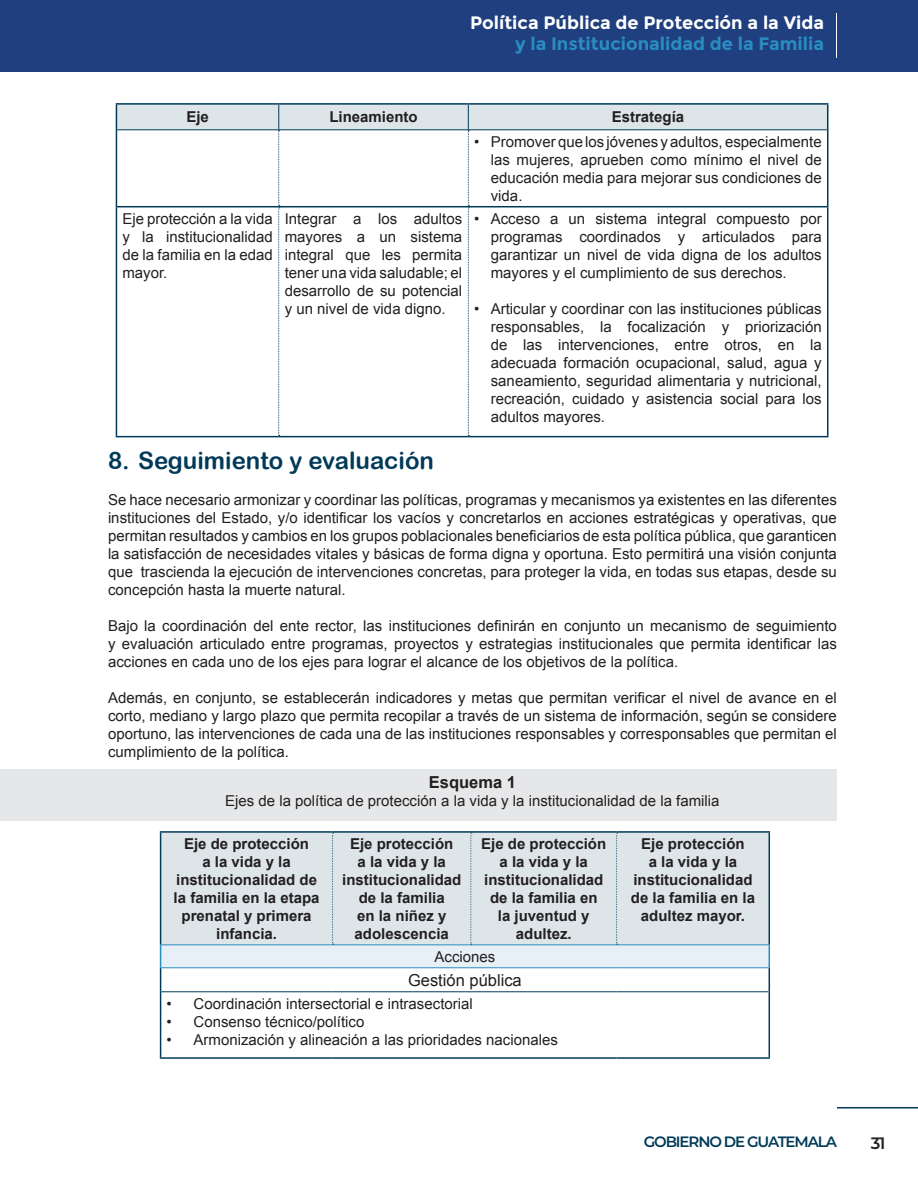
<style>
.page{position:relative;width:918px;height:1188px;background:#fff}
.page>*{position:absolute;margin:0;border:0;box-sizing:border-box;transform-origin:0 0}
.t1{font:24px "Arial Rounded MT Bold";color:#013a59}
.t2{font:700 18px "Montserrat";color:#fff}
.t3{font:700 18px "Montserrat";color:#298dc1}
.t4{font:16.5px "Arial";color:#231f20}
.t5{font:700 16.5px "Arial";color:#231f20}
.t6{font:600 16.5px "Montserrat";color:#231f20}
.t7{font:15px/18px "Arial";color:#231f20;text-align:justify}
.t8{font:700 15px/18px "Arial";color:#231f20;text-align:center}
.t9{font:600 15px "Montserrat";letter-spacing:-.075em;color:#013a59}
</style>
<div class="page">
<hr style="left:837px;top:1107px;width:81px;height:1px;background:#013a59">
<div style="left:0;top:0;width:918px;height:72px;background:#203f7e"></div>
<hr style="left:836px;top:13px;width:1px;height:45px;background:#fff">
<hr style="left:116px;top:103px;width:163px;height:2px;background:#013a59">
<hr style="left:279px;top:103px;width:189px;height:2px;background:#013a59">
<hr style="left:468px;top:103px;width:360px;height:2px;background:#013a59">
<hr style="left:116px;top:436px;width:163px;height:1px;background:#013a59">
<hr style="left:279px;top:436px;width:189px;height:1px;background:#013a59">
<svg style="left:116px;top:104px;width:712px;height:332px"></svg>
<hr style="left:468px;top:206px;width:360px;height:1px;background:#013a59">
<hr style="left:827px;top:207px;width:1px;height:229px;background:#013a59">
<hr style="left:468px;top:436px;width:360px;height:1px;background:#013a59">
<div style="left:0;top:769px;width:837px;height:52px;background:#e6e7e9"></div>
<div style="left:161px;top:833px;width:608px;height:111px;background:#dde5e8"></div>
<div style="left:161px;top:945px;width:608px;height:23px;background:#e8f0f7"></div>
<svg style="left:161px;top:968px;width:608px;height:89px"></svg>
<hr style="left:160px;top:944px;width:173px;height:1px;background:#288ec0">
<hr style="left:333px;top:944px;width:138px;height:1px;background:#288ec0">
<hr style="left:471px;top:944px;width:146px;height:1px;background:#288ec0">
<hr style="left:617px;top:944px;width:153px;height:1px;background:#288ec0">
<hr style="left:160px;top:967px;width:173px;height:1px;background:#288ec0">
<hr style="left:333px;top:967px;width:138px;height:1px;background:#288ec0">
<hr style="left:471px;top:967px;width:146px;height:1px;background:#288ec0">
<hr style="left:617px;top:967px;width:153px;height:1px;background:#288ec0">
<hr style="left:160px;top:833px;width:1px;height:111px;background:#013a59">
<hr style="left:160px;top:831px;width:173px;height:2px;background:#013a59">
<svg style="left:332px;top:833px;width:2px;height:112px"></svg>
<hr style="left:333px;top:831px;width:138px;height:2px;background:#013a59">
<hr style="left:471px;top:831px;width:146px;height:2px;background:#013a59">
<svg style="left:471px;top:833px;width:1px;height:112px"></svg>
<svg style="left:616px;top:833px;width:2px;height:112px"></svg>
<hr style="left:617px;top:831px;width:153px;height:2px;background:#013a59">
<hr style="left:769px;top:833px;width:1px;height:111px;background:#013a59">
<svg style="left:160px;top:945px;width:1px;height:47px"></svg>
<svg style="left:769px;top:945px;width:1px;height:47px"></svg>
<hr style="left:160px;top:992px;width:1px;height:65px;background:#013a59">
<hr style="left:161px;top:991px;width:172px;height:1px;background:#013a59">
<hr style="left:333px;top:991px;width:138px;height:1px;background:#013a59">
<hr style="left:471px;top:991px;width:146px;height:1px;background:#013a59">
<hr style="left:617px;top:991px;width:152px;height:1px;background:#013a59">
<hr style="left:160px;top:1057px;width:173px;height:2px;background:#013a59">
<hr style="left:333px;top:1057px;width:138px;height:2px;background:#013a59">
<hr style="left:471px;top:1057px;width:146px;height:2px;background:#013a59">
<hr style="left:617px;top:1057px;width:153px;height:2px;background:#013a59">
<hr style="left:769px;top:992px;width:1px;height:65px;background:#013a59">
<p class="t2" style="left:470px;top:12px;width:355px">Política Pública de Protección a la Vida</p>
<p class="t3" style="left:515px;top:33px;width:310px">y la Institucionalidad de la Familia</p>
<p class="t8" style="left:186px;top:109px;width:24px">Eje</p>
<p class="t8" style="left:329px;top:109px;width:90px">Lineamiento</p>
<p class="t8" style="left:612px;top:109px;width:74px">Estrategía</p>
<p class="t7" style="left:491px;top:133px;width:332px;text-indent:-17px">• Promover que los jóvenes y adultos, especialmente las mujeres, aprueben como mínimo el nivel de educación media para mejorar sus condiciones de vida.</p>
<p class="t7" style="left:122px;top:210px;width:152px">Eje protección a la vida y la institucionalidad de la familia en la edad mayor.</p>
<p class="t7" style="left:285px;top:210px;width:179px">Integrar a los adultos mayores a un sistema integral que les permita tener una vida saludable; el desarrollo de su potencial y un nivel de vida digno.</p>
<p class="t7" style="left:491px;top:210px;width:332px;text-indent:-16px">• Acceso a un sistema integral compuesto por programas coordinados y articulados para garantizar un nivel de vida digna de los adultos mayores y el cumplimiento de sus derechos.</p>
<p class="t7" style="left:491px;top:300px;width:332px;text-indent:-16px">• Articular y coordinar con las instituciones públicas responsables, la focalización y priorización de las intervenciones, entre otros, en la adecuada formación ocupacional, salud, agua y saneamiento, seguridad alimentaria y nutricional, recreación, cuidado y asistencia social para los adultos mayores.</p>
<h1 class="t1" style="left:108px;top:446px;width:328px">8. Seguimiento y evaluación</h1>
<p class="t7" style="left:108px;top:491px;width:730px">Se hace necesario armonizar y coordinar las políticas, programas y mecanismos ya existentes en las diferentes instituciones del Estado, y/o identificar los vacíos y concretarlos en acciones estratégicas y operativas, que permitan resultados y cambios en los grupos poblacionales beneficiarios de esta política pública, que garanticen la satisfacción de necesidades vitales y básicas de forma digna y oportuna. Esto permitirá una visión conjunta que trascienda la ejecución de intervenciones concretas, para proteger la vida, en todas sus etapas, desde su concepción hasta la muerte natural.</p>
<p class="t7" style="left:108px;top:617px;width:730px">Bajo la coordinación del ente rector, las instituciones definirán en conjunto un mecanismo de seguimiento y evaluación articulado entre programas, proyectos y estrategias institucionales que permita identificar las acciones en cada uno de los ejes para lograr el alcance de los objetivos de la política.</p>
<p class="t7" style="left:108px;top:689px;width:730px">Además, en conjunto, se establecerán indicadores y metas que permitan verificar el nivel de avance en el corto, mediano y largo plazo que permita recopilar a través de un sistema de información, según se considere oportuno, las intervenciones de cada una de las instituciones responsables y corresponsables que permitan el cumplimiento de la política.</p>
<p class="t5" style="left:429px;top:771px;width:89px">Esquema 1</p>
<p class="t7" style="left:225px;top:792px;width:496px">Ejes de la política de protección a la vida y la institucionalidad de la familia</p>
<p class="t8" style="left:174px;top:835px;width:147px">Eje de protección<br>a la vida y la institucionalidad de la familia en la etapa prenatal y primera infancia.</p>
<p class="t8" style="left:342px;top:835px;width:121px">Eje protección<br>a la vida y la institucionalidad de la familia<br>en la niñez y adolescencia</p>
<p class="t8" style="left:481px;top:835px;width:127px">Eje de protección a la vida y la institucionalidad de la familia en<br>la juventud y adultez.</p>
<p class="t8" style="left:631px;top:835px;width:126px">Eje protección<br>a la vida y la institucionalidad de la familia en la adultez mayor.</p>
<p class="t7" style="left:435px;top:948px;width:62px">Acciones</p>
<p class="t4" style="left:408px;top:969px;width:115px">Gestión pública</p>
<p class="t7" style="left:167px;top:995px;width:308px">• Coordinación intersectorial e intrasectorial</p>
<p class="t7" style="left:167px;top:1013px;width:199px">• Consenso técnico/político</p>
<p class="t7" style="left:167px;top:1031px;width:393px">• Armonización y alineación a las prioridades nacionales</p>
<p class="t9" style="left:644px;top:1131px;width:195px">GOBIERNO DE GUATEMALA</p>
<p class="t6" style="left:871px;top:1131px;width:16px">31</p>
</div>
